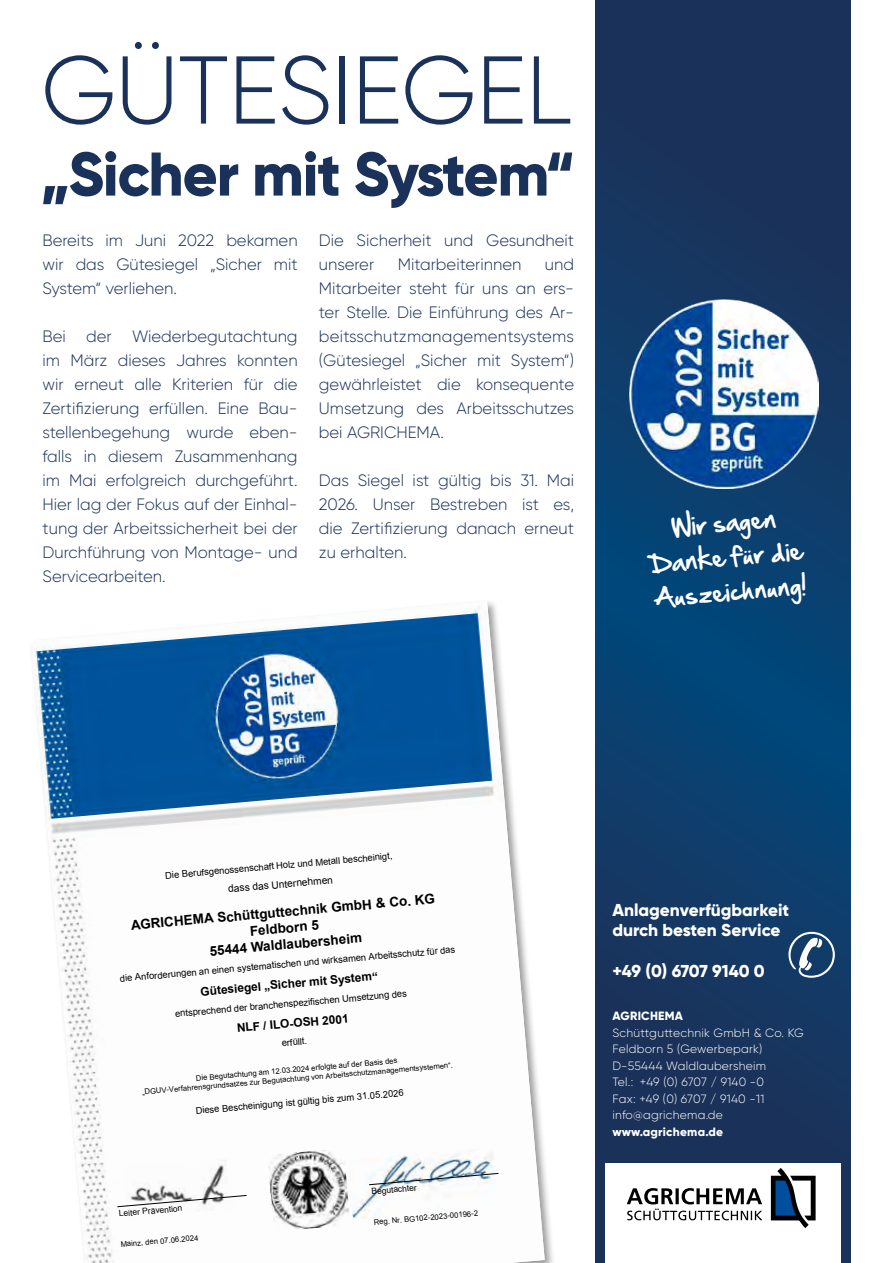
<style>
.page{position:relative;width:893px;height:1263px;background:#fff}
.page>*{position:absolute;margin:0;border:0;box-sizing:border-box;transform-origin:0 0}
.t1{font:300 96px "Gilroy";letter-spacing:-.01em;color:#1a3259}
.t2{font:800 61.5px "Gilroy";letter-spacing:-.02em;color:#1a3259}
.t3{font:22.5px/34.5px "Hand Of Sean";color:#fff;text-align:center}
.t4{font:800 17.25px/20.4px "Gilroy";color:#fff}
.t5{font:800 17.25px "Gilroy";letter-spacing:-.02em;color:#fff}
.t6{font:300 16.5px/24px "Gilroy";color:#1a3259;text-align:justify}
.t7{font:700 13.5px/16.2px "Arial";color:#000;text-align:center}
.t8{font:300 12px/16.5px "Gilroy";letter-spacing:.02em;color:#fff}
.t9{font:800 12px "Gilroy";letter-spacing:.02em;color:#fff}
.t10{font:700 11.85px "Arial";color:#000}
.t11{font:10.2px "Arial";color:#000}
.t12{font:9.45px "Arial";color:#000}
.t13{font:9.3px "Arial";color:#000}
.t14{font:8.4px "Arial";color:#000}
.t15{font:7.65px/9.1px "Arial";color:#000;text-align:center}
</style>
<div class="page">
<svg style="left:595px;top:0;width:255px;height:1263px;background:#113a65"></svg>
<div style="left:605px;top:1164px;width:236px;height:99px;background:#fff"></div>
<svg style="left:771px;top:1168px;width:45px;height:60px"></svg>
<svg style="left:627px;top:1188px;width:135px;height:32px"></svg>
<img style="left:31px;top:602px;width:513px;height:661px">
<img style="left:348px;top:1147px;width:150px;height:73px">
<img style="left:124px;top:1158px;width:110px;height:60px">
<svg style="left:117px;top:1195px;width:130px;height:12px"></svg>
<svg style="left:368px;top:1173px;width:131px;height:12px"></svg>
<img style="left:267px;top:1148px;width:83px;height:83px">
<img style="left:629px;top:300px;width:189px;height:189px">
<svg style="left:788px;top:932px;width:47px;height:46px"></svg>
<h1 class="t1" style="left:41px;top:31px;width:533px">GÜTESIEGEL</h1>
<h2 class="t2" style="left:40px;top:135px;width:536px">„Sicher mit System“</h2>
<p class="t6" style="left:43px;top:228px;width:257px">Bereits im Juni 2022 bekamen wir das Gütesiegel „Sicher mit System“ verliehen.</p>
<p class="t6" style="left:43px;top:324px;width:257px">Bei der Wiederbegutachtung im März dieses Jahres konnten wir erneut alle Kriterien für die Zertifizierung erfüllen. Eine Bau&shy;stellenbegehung wurde eben&shy;falls in diesem Zusammenhang im Mai erfolgreich durchgeführt.<br>Hier lag der Fokus auf der Einhal&shy;tung der Arbeitssicherheit bei der Durchführung von Montage- und Servicearbeiten.</p>
<p class="t6" style="left:319px;top:228px;width:257px">Die Sicherheit und Gesundheit unserer</p>
<p class="t6" style="left:319px;top:252px;width:257px;text-indent:226px">und Mitarbeiter steht für uns an ers&shy;ter Stelle. Die Einführung des Ar&shy;beitsschutzmanagementsystems (Gütesiegel „Sicher mit System“) gewährleistet die konsequente Umsetzung des Arbeitsschutzes bei AGRICHEMA.</p>
<p class="t6" style="left:319px;top:468px;width:257px">Das Siegel ist gültig bis 31. Mai 2026. Unser Bestreben ist es, die Zertifizierung danach erneut zu erhalten.</p>
<p class="t6" style="left:398px;top:252px;width:125px">Mitarbeiterinnen</p>
<h3 class="t3" style="left:646px;top:512px;width:155px;rotate:-5deg">Wir sagen<br>Danke für die<br>Auszeichnung!</h3>
<p class="t13" style="left:165px;top:869px;width:230px;rotate:-5deg">Die Berufsgenossenschaft Holz und Metall bescheinigt,</p>
<p class="t11" style="left:228px;top:882px;width:107px;rotate:-5deg">dass das Unternehmen</p>
<p class="t7" style="left:130px;top:917px;width:307px;rotate:-5deg">AGRICHEMA Schüttguttechnik GmbH &amp; Co. KG<br>Feldborn 5<br>55444 Waldlaubersheim</p>
<p class="t13" style="left:120px;top:972px;width:338px;rotate:-5deg">die Anforderungen an einen systematischen und wirksamen Arbeitsschutz für das</p>
<p class="t10" style="left:200px;top:983px;width:179px;rotate:-5deg">Gütesiegel „Sicher mit System“</p>
<p class="t13" style="left:175px;top:1007px;width:234px;rotate:-5deg">entsprechend der branchenspezifischen Umsetzung des</p>
<p class="t10" style="left:236px;top:1020px;width:114px;rotate:-5deg">NLF / ILO-OSH 2001</p>
<p class="t12" style="left:281px;top:1037px;width:27px;rotate:-5deg">erfüllt.</p>
<p class="t15" style="left:141px;top:1078px;width:313px;rotate:-5deg">Die Begutachtung am 12.03.2024 erfolgte auf der Basis des<br>„DGUV-Verfahrensgrundsatzes zur Begutachtung von Arbeitsschutzmanagementsystemen“.</p>
<p class="t13" style="left:195px;top:1105px;width:210px;rotate:-5deg">Diese Bescheinigung ist gültig bis zum 31.05.2026</p>
<p class="t14" style="left:119px;top:1208px;width:65px;rotate:-5deg">Leiter Prävention</p>
<p class="t15" style="left:120px;top:1240px;width:79px;rotate:-5deg">Mainz, den 07.06.2024</p>
<p class="t14" style="left:371px;top:1186px;width:47px;rotate:-5deg">Begutachter</p>
<p class="t15" style="left:373px;top:1218px;width:106px;rotate:-5deg">Reg. Nr. BG102-2023-00196-2</p>
<p class="t4" style="left:612px;top:900px;width:178px">Anlagenverfügbarkeit durch besten Service</p>
<p class="t5" style="left:612px;top:960px;width:154px">+49 (0) 6707 9140 0</p>
<p class="t9" style="left:612px;top:1008px;width:72px">AGRICHEMA</p>
<p class="t8" style="left:612px;top:1024px;width:193px">Schüttguttechnik GmbH &amp; Co. KG<br>Feldborn 5 (Gewerbepark)<br>D-55444 Waldlaubersheim<br>Tel.: +49 (0) 6707 / 9140 -0<br>Fax: +49 (0) 6707 / 9140 -11 info@agrichema.de</p>
<p class="t9" style="left:612px;top:1124px;width:112px">www.agrichema.de</p>
</div>
